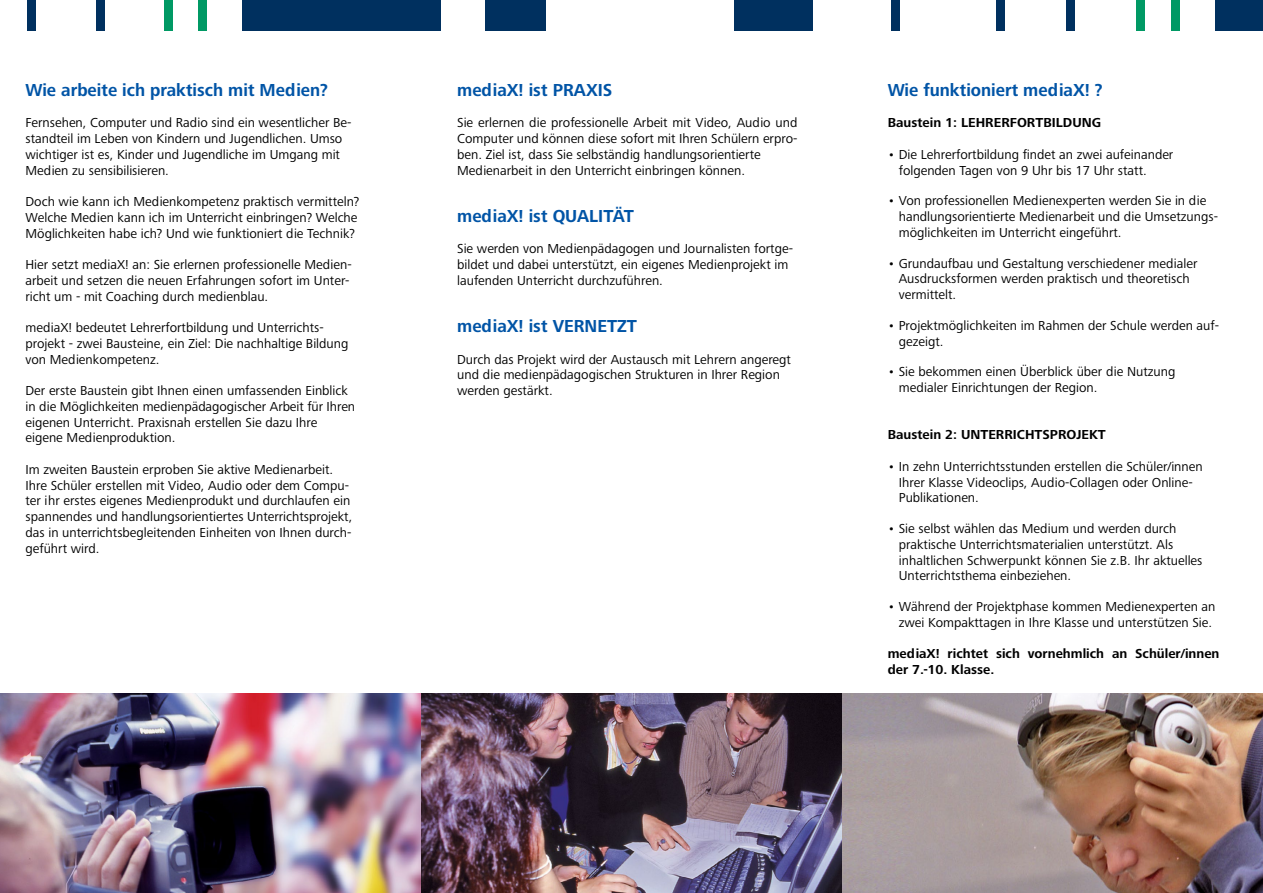
<style>
.page{position:relative;width:1263px;height:893px;background:#fff}
.page>*{position:absolute;margin:0;border:0;box-sizing:border-box;transform-origin:0 0}
.t1{font:700 18px "Frutiger Next Pro";color:#0054a6;scale:.96 1}
.t2{font:13.5px/15.8px "Frutiger Next Pro";color:#000}
.t3{font:700 13.5px/15.8px "Frutiger Next Pro";color:#000}
</style>
<div class="page">
<img style="left:0;top:693px;width:1263px;height:200px">
<div style="left:28px;top:0;width:8px;height:30px;background:#00305f"></div>
<div style="left:96px;top:0;width:9px;height:30px;background:#00305f"></div>
<div style="left:164px;top:0;width:9px;height:30px;background:#009964"></div>
<div style="left:199px;top:0;width:8px;height:30px;background:#009964"></div>
<div style="left:242px;top:0;width:199px;height:30px;background:#00305f"></div>
<div style="left:485px;top:0;width:61px;height:30px;background:#00305f"></div>
<div style="left:734px;top:0;width:78px;height:30px;background:#00305f"></div>
<div style="left:891px;top:0;width:9px;height:31px;background:#00305f"></div>
<div style="left:996px;top:0;width:9px;height:31px;background:#00305f"></div>
<div style="left:1066px;top:0;width:9px;height:31px;background:#00305f"></div>
<div style="left:1136px;top:0;width:9px;height:31px;background:#009964"></div>
<div style="left:1171px;top:0;width:9px;height:31px;background:#009964"></div>
<div style="left:1216px;top:0;width:47px;height:31px;background:#00305f"></div>
<h1 class="t1" style="left:26px;top:79px;width:317px">Wie arbeite ich praktisch mit Medien?</h1>
<p class="t2" style="left:26px;top:115px;width:327px">Fernsehen, Computer und Radio sind ein wesentlicher Be&shy;standteil im Leben von Kindern und Jugendlichen. Umso wichtiger ist es, Kinder und Jugendliche im Umgang mit Medien zu sensibilisieren.</p>
<p class="t2" style="left:26px;top:194px;width:335px">Doch wie kann ich Medienkompetenz praktisch vermitteln?<br>Welche Medien kann ich im Unterricht einbringen? Welche<br>Möglichkeiten habe ich? Und wie funktioniert die Technik?</p>
<p class="t2" style="left:26px;top:257px;width:328px">Hier setzt mediaX! an: Sie erlernen professionelle Medien&shy;arbeit und setzen die neuen Erfahrungen sofort im Unter&shy;richt um - mit Coaching durch medienblau.</p>
<p class="t2" style="left:26px;top:320px;width:324px">mediaX! bedeutet Lehrerfortbildung und Unterrichts&shy;projekt - zwei Bausteine, ein Ziel: Die nachhaltige Bildung von Medienkompetenz.</p>
<p class="t2" style="left:26px;top:383px;width:331px">Der erste Baustein gibt Ihnen einen umfassenden Einblick in die Möglichkeiten medienpädagogischer Arbeit für Ihren eigenen Unterricht. Praxisnah erstellen Sie dazu Ihre eigene Medienproduktion.</p>
<p class="t2" style="left:26px;top:461px;width:328px">Im zweiten Baustein erproben Sie aktive Medienarbeit.<br>Ihre Schüler erstellen mit Video, Audio oder dem Compu&shy;ter ihr erstes eigenes Medienprodukt und durchlaufen ein spannendes und handlungsorientiertes Unterrichtsprojekt, das in unterrichtsbegleitenden Einheiten von Ihnen durch&shy;geführt wird.</p>
<h1 class="t1" style="left:457px;top:79px;width:163px">mediaX! ist PRAXIS</h1>
<p class="t2" style="left:457px;top:115px;width:342px">Sie erlernen die professionelle Arbeit mit Video, Audio und Computer und können diese sofort mit Ihren Schülern erpro&shy;ben. Ziel ist, dass Sie selbständig handlungsorientierte Medienarbeit in den Unterricht einbringen können.</p>
<h1 class="t1" style="left:457px;top:205px;width:186px">mediaX! ist QUALITÄT</h1>
<p class="t2" style="left:457px;top:241px;width:337px">Sie werden von Medienpädagogen und Journalisten fortge&shy;bildet und dabei unterstützt, ein eigenes Medienprojekt im laufenden Unterricht durchzuführen.</p>
<h1 class="t1" style="left:457px;top:316px;width:189px">mediaX! ist VERNETZT</h1>
<p class="t2" style="left:457px;top:351px;width:335px">Durch das Projekt wird der Austausch mit Lehrern angeregt und die medienpädagogischen Strukturen in Ihrer Region werden gestärkt.</p>
<h1 class="t1" style="left:888px;top:79px;width:225px">Wie funktioniert mediaX! ?</h1>
<p class="t3" style="left:888px;top:115px;width:215px">Baustein 1: LEHRERFORTBILDUNG</p>
<p class="t2" style="left:899px;top:146px;width:276px;text-indent:-11px">• Die Lehrerfortbildung findet an zwei aufeinander folgenden Tagen von 9 Uhr bis 17 Uhr statt.</p>
<p class="t2" style="left:899px;top:193px;width:321px;text-indent:-11px">• Von professionellen Medienexperten werden Sie in die handlungsorientierte Medienarbeit und die Umsetzungs&shy;möglichkeiten im Unterricht eingeführt.</p>
<p class="t2" style="left:899px;top:255px;width:300px;text-indent:-11px">• Grundaufbau und Gestaltung verschiedener medialer<br>Ausdrucksformen werden praktisch und theoretisch vermittelt.</p>
<p class="t2" style="left:899px;top:317px;width:322px;text-indent:-11px">• Projektmöglichkeiten im Rahmen der Schule werden auf&shy;gezeigt.</p>
<p class="t2" style="left:899px;top:364px;width:278px;text-indent:-11px">• Sie bekommen einen Überblick über die Nutzung medialer Einrichtungen der Region.</p>
<p class="t3" style="left:888px;top:427px;width:220px">Baustein 2: UNTERRICHTSPROJEKT</p>
<p class="t2" style="left:899px;top:458px;width:305px;text-indent:-11px">• In zehn Unterrichtsstunden erstellen die Schüler/innen<br>Ihrer Klasse Videoclips, Audio-Collagen oder Online-<br>Publikationen.</p>
<p class="t2" style="left:899px;top:521px;width:305px;text-indent:-11px">• Sie selbst wählen das Medium und werden durch praktische Unterrichtsmaterialien unterstützt. Als inhaltlichen Schwerpunkt können Sie z.B. Ihr aktuelles Unterrichtsthema einbeziehen.</p>
<p class="t2" style="left:888px;top:599px;width:329px;text-align:center">• Während der Projektphase kommen Medienexperten an zwei Kompakttagen in Ihre Klasse und unterstützen Sie.</p>
<p class="t3" style="left:888px;top:646px;width:333px">mediaX! richtet sich vornehmlich an Schüler/innen der 7.-10. Klasse.</p>
</div>
